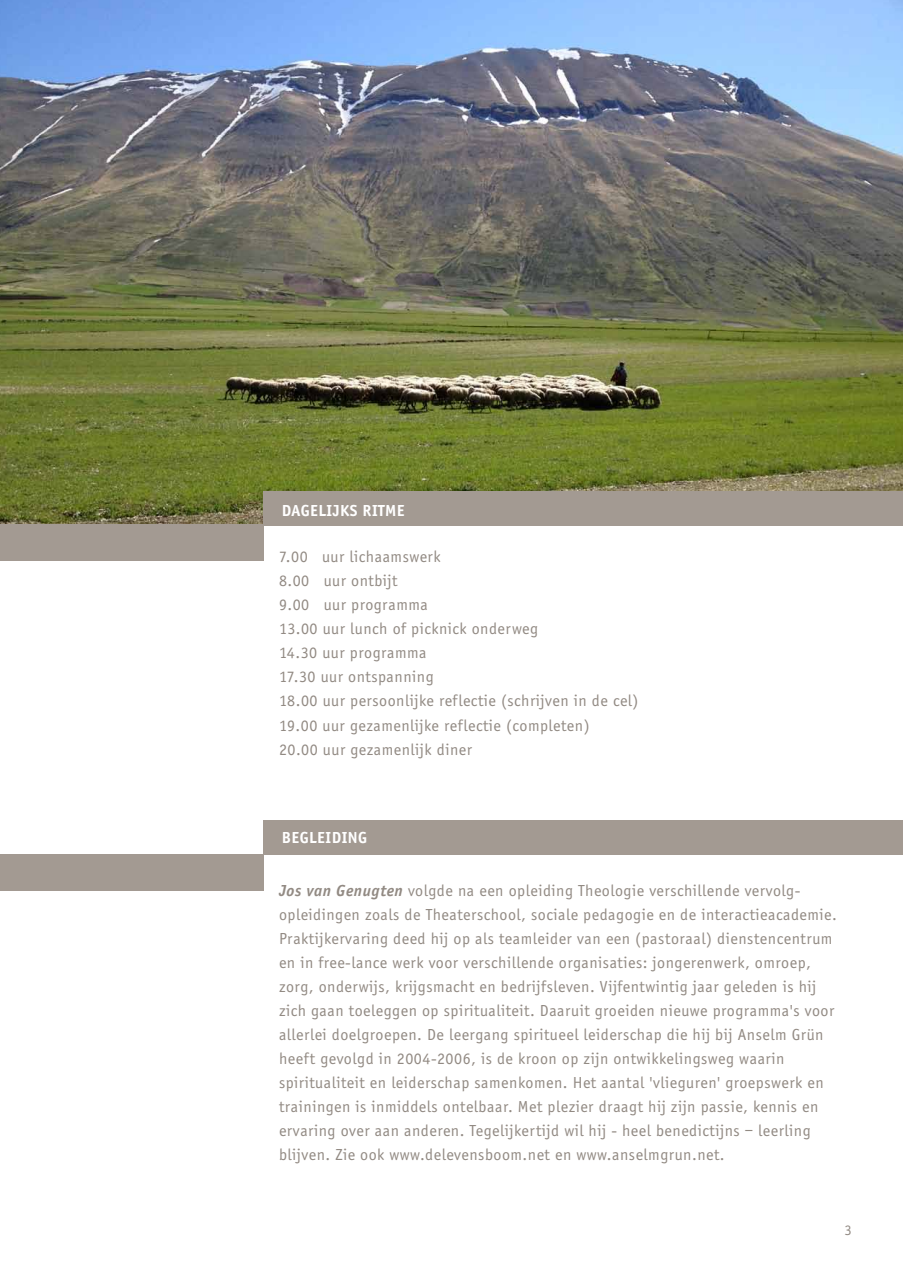
<style>
.page{position:relative;width:903px;height:1269px;background:#fff}
.page>*{position:absolute;margin:0;border:0;box-sizing:border-box;transform-origin:0 0}
.t1{font:16.5px/24px "Officina Sans EF";letter-spacing:.03em;color:#928a83}
.t2{font:700 16.5px "Officina Sans EF";letter-spacing:.03em;color:#fff}
.t3{font:15px "Officina Sans EF";color:#928a83}
.s1{font-weight:700;font-style:italic}
</style>
<div class="page">
<img style="left:0;top:0;width:902px;height:525px">
<div style="left:263px;top:491px;width:639px;height:34px;background:#a39a92"></div>
<div style="left:0;top:525px;width:263px;height:36px;background:#a39a92"></div>
<div style="left:0;top:854px;width:263px;height:36px;background:#a39a92"></div>
<div style="left:263px;top:820px;width:639px;height:34px;background:#a39a92"></div>
<p class="t2" style="left:282px;top:500px;width:124px">DAGELIJKS RITME</p>
<p class="t1" style="left:279px;top:545px;width:361px">7.00 uur lichaamswerk<br>8.00 uur ontbijt<br>9.00 uur programma<br>13.00 uur lunch of picknick onderweg<br>14.30 uur programma<br>17.30 uur ontspanning<br>18.00 uur persoonlijke reflectie (schrijven in de cel)<br>19.00 uur gezamenlijke reflectie (completen)<br>20.00 uur gezamenlijk diner</p>
<p class="t2" style="left:282px;top:828px;width:87px">BEGLEIDING</p>
<p class="t1" style="left:279px;top:878px;width:559px"><span class="s1">Jos van Genugten</span> volgde na een opleiding Theologie verschillende vervolg&shy;opleidingen zoals de Theaterschool, sociale pedagogie en de interactieacademie.<br>Praktijkervaring deed hij op als teamleider van een (pastoraal) dienstencentrum en in free-lance werk voor verschillende organisaties: jongerenwerk, omroep, zorg, onderwijs, krijgsmacht en bedrijfsleven. Vijfentwintig jaar geleden is hij zich gaan toeleggen op spiritualiteit. Daaruit groeiden nieuwe programma's voor allerlei doelgroepen. De leergang spiritueel leiderschap die hij bij Anselm Grün heeft gevolgd in 2004-2006, is de kroon op zijn ontwikkelingsweg waarin spiritualiteit en leiderschap samenkomen. Het aantal 'vlieguren' groepswerk en trainingen is inmiddels ontelbaar. Met plezier draagt hij zijn passie, kennis en ervaring over aan anderen. Tegelijkertijd wil hij - heel benedictijns – leerling blijven. Zie ook www.delevensboom.net en www.anselmgrun.net.</p>
<p class="t3" style="left:844px;top:1222px;width:9px">3</p>
</div>
